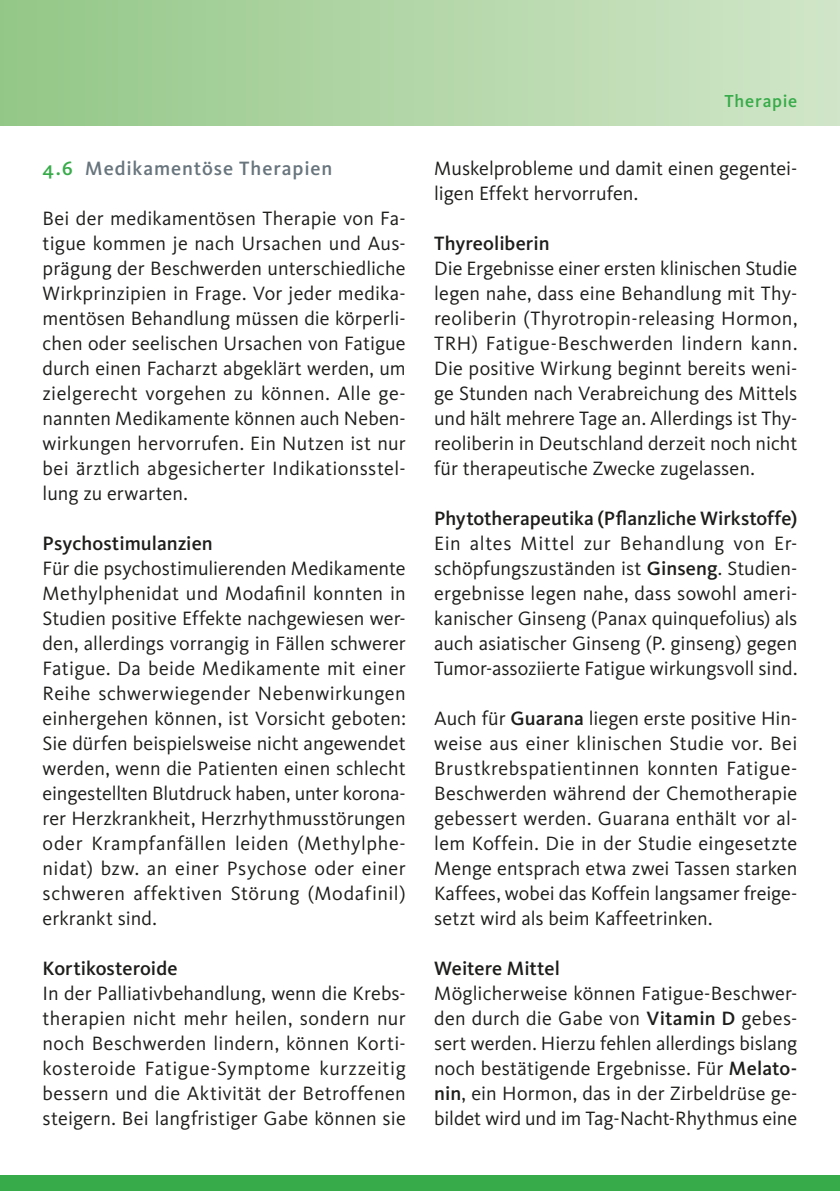
<style>
.page{position:relative;width:840px;height:1191px;background:#fff}
.page>*{position:absolute;margin:0;border:0;box-sizing:border-box;transform-origin:0 0}
.t1{font:20px/25px "Kievit";letter-spacing:.005em;color:#1d1d1b;text-align:justify}
.t2{font:500 20px "Kievit";color:#1d1d1b}
.t3{font:500 20px "Kievit";letter-spacing:.045em;color:#68757d}
.t4{font:500 18px "Kievit";letter-spacing:.045em;color:#37ab49}
.s1{color:#37ab49}
.s2{font-weight:500}
</style>
<div class="page">
<div style="left:0;top:0;width:839px;height:125px;background:linear-gradient(to right,#94c788,#d1e6c9)"></div>
<div style="left:0;top:1175px;width:839px;height:16px;background:#37ab49"></div>
<p class="t3" style="left:43px;top:157px;width:291px"><span class="s1">4.6</span> Medikamentöse Therapien</p>
<p class="t1" style="left:43px;top:206px;width:364px">Bei der medikamentösen Therapie von Fa&shy;tigue kommen je nach Ursachen und Aus&shy;prägung der Beschwerden unterschiedliche Wirkprinzipien in Frage. Vor jeder medika&shy;mentösen Behandlung müssen die körperli&shy;chen oder seelischen Ursachen von Fatigue durch einen Facharzt abgeklärt werden, um zielgerecht vorgehen zu können. Alle ge&shy;nannten Medikamente können auch Neben&shy;wirkungen hervorrufen. Ein Nutzen ist nur bei ärztlich abgesicherter Indikationsstel&shy;lung zu erwarten.</p>
<p class="t2" style="left:43px;top:532px;width:172px">Psychostimulanzien</p>
<p class="t1" style="left:43px;top:556px;width:364px">Für die psychostimulierenden Medikamente Methylphenidat und Modafinil konnten in Studien positive Effekte nachgewiesen wer&shy;den, allerdings vorrangig in Fällen schwerer Fatigue. Da beide Medikamente mit einer Reihe schwerwiegender Nebenwirkungen einhergehen können, ist Vorsicht geboten:<br>Sie dürfen beispielsweise nicht angewendet werden, wenn die Patienten einen schlecht eingestellten Blutdruck haben, unter korona&shy;rer Herzkrankheit, Herzrhythmusstörungen oder Krampfanfällen leiden (Methylphe&shy;nidat) bzw. an einer Psychose oder einer schweren affektiven Störung (Modafinil) erkrankt sind.</p>
<p class="t2" style="left:43px;top:957px;width:136px">Kortikosteroide</p>
<p class="t1" style="left:43px;top:981px;width:364px">In der Palliativbehandlung, wenn die Krebs&shy;therapien nicht mehr heilen, sondern nur noch Beschwerden lindern, können Korti&shy;kosteroide Fatigue-Symptome kurzzeitig bessern und die Aktivität der Betroffenen steigern. Bei langfristiger Gabe können sie</p>
<p class="t4" style="left:724px;top:90px;width:74px">Therapie</p>
<p class="t1" style="left:434px;top:156px;width:364px">Muskelprobleme und damit einen gegentei&shy;ligen Effekt hervorrufen.</p>
<p class="t2" style="left:434px;top:232px;width:117px">Thyreoliberin</p>
<p class="t1" style="left:434px;top:256px;width:364px">Die Ergebnisse einer ersten klinischen Studie legen nahe, dass eine Behandlung mit Thy&shy;reoliberin (Thyrotropin-releasing Hormon, TRH) Fatigue-Beschwerden lindern kann.<br>Die positive Wirkung beginnt bereits weni&shy;ge Stunden nach Verabreichung des Mittels und hält mehrere Tage an. Allerdings ist Thy&shy;reoliberin in Deutschland derzeit noch nicht für therapeutische Zwecke zugelassen.</p>
<p class="t2" style="left:434px;top:507px;width:364px">Phytotherapeutika (Pflanzliche Wirkstoffe)</p>
<p class="t1" style="left:434px;top:531px;width:364px">Ein altes Mittel zur Behandlung von Er&shy;schöpfungszuständen ist <span class="s2">Ginseng</span>. Studien&shy;ergebnisse legen nahe, dass sowohl ameri&shy;kanischer Ginseng (Panax quinquefolius) als auch asiatischer Ginseng (P. ginseng) gegen Tumor-assoziierte Fatigue wirkungsvoll sind.</p>
<p class="t1" style="left:434px;top:706px;width:364px">Auch für <span class="s2">Guarana</span> liegen erste positive Hin&shy;weise aus einer klinischen Studie vor. Bei Brustkrebspatientinnen konnten Fatigue-Beschwerden während der Chemotherapie gebessert werden. Guarana enthält vor al&shy;lem Koffein. Die in der Studie eingesetzte Menge entsprach etwa zwei Tassen starken Kaffees, wobei das Koffein langsamer freige&shy;setzt wird als beim Kaffeetrinken.</p>
<p class="t2" style="left:434px;top:957px;width:127px">Weitere Mittel</p>
<p class="t1" style="left:434px;top:981px;width:364px">Möglicherweise können Fatigue-Beschwer&shy;den durch die Gabe von <span class="s2">Vitamin D</span> gebes&shy;sert werden. Hierzu fehlen allerdings bislang noch bestätigende Ergebnisse. Für <span class="s2">Melato&shy;nin</span>, ein Hormon, das in der Zirbeldrüse ge&shy;bildet wird und im Tag-Nacht-Rhythmus eine</p>
</div>
